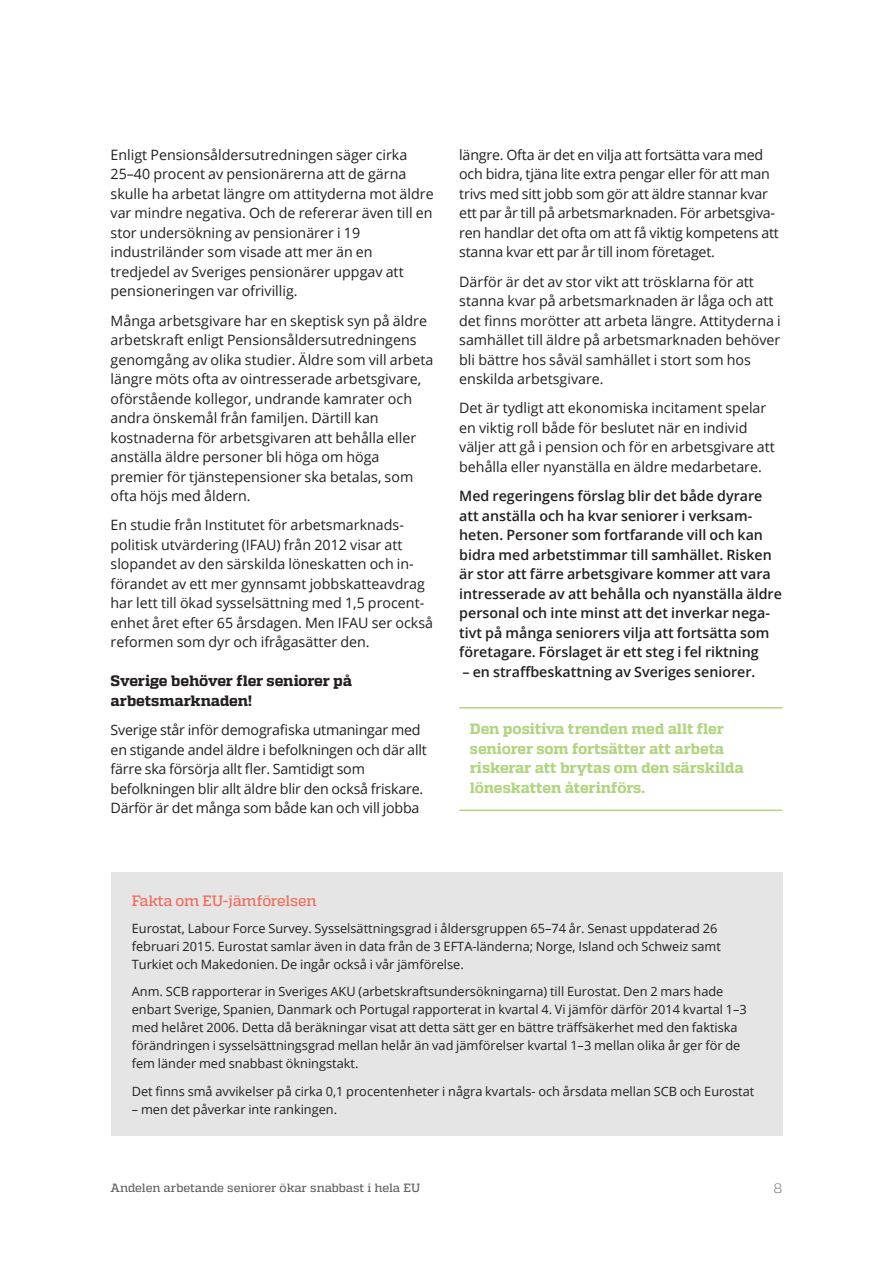
<style>
.page{position:relative;width:893px;height:1263px;background:#fff}
.page>*{position:absolute;margin:0;border:0;box-sizing:border-box;transform-origin:0 0}
.t1{font:800 15px/19.5px "Quadon";letter-spacing:-.01em;color:#b0d57e}
.t2{font:800 15px/19.5px "Quadon";letter-spacing:-.01em;color:#231f20}
.t3{font:500 15px "Quadon";letter-spacing:-.02em;color:#f26b5c}
.t4{font:14.25px/19.5px "Open Sans";color:#231f20}
.t5{font:600 14.25px/19.5px "Open Sans";color:#231f20}
.t6{font:300 13.5px "Quadon";color:#636366}
.t7{font:12.75px/18px "Open Sans";color:#231f20}
.t8{font:500 12px "Quadon";letter-spacing:-.005em;color:#636366}
</style>
<div class="page">
<hr style="left:459px;top:707px;width:323px;height:1px;background:#b0d57e">
<hr style="left:459px;top:809px;width:323px;height:2px;background:#b0d57e">
<div style="left:111px;top:872px;width:671px;height:263px;background:#e5e5e5"></div>
<p class="t4" style="left:111px;top:144px;width:325px">Enligt Pensionsåldersutredningen säger cirka 25–40 procent av pensionärerna att de gärna skulle ha arbetat längre om attityderna mot äldre var mindre negativa. Och de refererar även till en stor undersökning av pensionärer i 19 industriländer som visade att mer än en tredjedel av Sveriges pensionärer uppgav att pensioneringen var ofrivillig.</p>
<p class="t4" style="left:111px;top:310px;width:324px">Många arbetsgivare har en skeptisk syn på äldre arbetskraft enligt Pensionsåldersutredningens genomgång av olika studier. Äldre som vill arbeta längre möts ofta av ointresserade arbetsgivare, oförstående kollegor, undrande kamrater och andra önskemål från familjen. Därtill kan kostnaderna för arbetsgivaren att behålla eller anställa äldre personer bli höga om höga premier för tjänstepensioner ska betalas, som ofta höjs med åldern.</p>
<p class="t4" style="left:111px;top:515px;width:324px">En studie från Institutet för arbetsmarknads&shy;politisk utvärdering (IFAU) från 2012 visar att slopandet av den särskilda löneskatten och in - förandet av ett mer gynnsamt jobbskatteavdrag har lett till ökad sysselsättning med 1,5 procent&shy;enhet året efter 65 årsdagen. Men IFAU ser också reformen som dyr och ifrågasätter den.</p>
<p class="t2" style="left:111px;top:671px;width:243px">Sverige behöver fler seniorer på arbetsmarknaden!</p>
<p class="t4" style="left:111px;top:720px;width:318px">Sverige står inför demografiska utmaningar med en stigande andel äldre i befolkningen och där allt färre ska försörja allt fler. Samtidigt som befolkningen blir allt äldre blir den också friskare.<br>Därför är det många som både kan och vill jobba</p>
<p class="t4" style="left:459px;top:144px;width:321px">längre. Ofta är det en vilja att fortsätta vara med och bidra, tjäna lite extra pengar eller för att man trivs med sitt jobb som gör att äldre stannar kvar ett par år till på arbetsmarknaden. För arbetsgiva&shy;ren handlar det ofta om att få viktig kompetens att stanna kvar ett par år till inom företaget.</p>
<p class="t4" style="left:459px;top:271px;width:323px">Därför är det av stor vikt att trösklarna för att stanna kvar på arbetsmarknaden är låga och att det finns morötter att arbeta längre. Attityderna i samhället till äldre på arbetsmarknaden behöver bli bättre hos såväl samhället i stort som hos enskilda arbetsgivare.</p>
<p class="t4" style="left:459px;top:398px;width:317px">Det är tydligt att ekonomiska incitament spelar en viktig roll både för beslutet när en individ väljer att gå i pension och för en arbetsgivare att behålla eller nyanställa en äldre medarbetare.</p>
<p class="t5" style="left:459px;top:486px;width:324px">Med regeringens förslag blir det både dyrare att anställa och ha kvar seniorer i verksam&shy;heten. Personer som fortfarande vill och kan bidra med arbetstimmar till samhället. Risken är stor att färre arbetsgivare kommer att vara intresserade av att behålla och nyanställa äldre personal och inte minst att det inverkar nega&shy;tivt på många seniorers vilja att fortsätta som företagare. Förslaget är ett steg i fel riktning</p>
<p class="t5" style="left:462px;top:661px;width:295px">– en straffbeskattning av Sveriges seniorer.</p>
<p class="t1" style="left:470px;top:719px;width:275px">Den positiva trenden med allt fler seniorer som fortsätter att arbeta riskerar att brytas om den särskilda löneskatten återinförs.</p>
<p class="t3" style="left:132px;top:892px;width:186px">Fakta om EU-jämförelsen</p>
<p class="t7" style="left:132px;top:919px;width:591px">Eurostat, Labour Force Survey. Sysselsättningsgrad i åldersgruppen 65–74 år. Senast uppdaterad 26 februari 2015. Eurostat samlar även in data från de 3 EFTA-länderna; Norge, Island och Schweiz samt<br>Turkiet och Makedonien. De ingår också i vår jämförelse.</p>
<p class="t7" style="left:132px;top:982px;width:617px">Anm. SCB rapporterar in Sveriges AKU (arbetskraftsundersökningarna) till Eurostat. Den 2 mars hade enbart Sverige, Spanien, Danmark och Portugal rapporterat in kvartal 4. Vi jämför därför 2014 kvartal 1–3 med helåret 2006. Detta då beräkningar visat att detta sätt ger en bättre träffsäkerhet med den faktiska förändringen i sysselsättningsgrad mellan helår än vad jämförelser kvartal 1–3 mellan olika år ger för de fem länder med snabbast ökningstakt.</p>
<p class="t7" style="left:132px;top:1082px;width:624px">Det finns små avvikelser på cirka 0,1 procentenheter i några kvartals- och årsdata mellan SCB och Eurostat</p>
<p class="t7" style="left:132px;top:1100px;width:207px">– men det påverkar inte rankingen.</p>
<p class="t8" style="left:111px;top:1181px;width:311px">Andelen arbetande seniorer ökar snabbast i hela EU</p>
<p class="t6" style="left:773px;top:1181px;width:10px">8</p>
</div>
